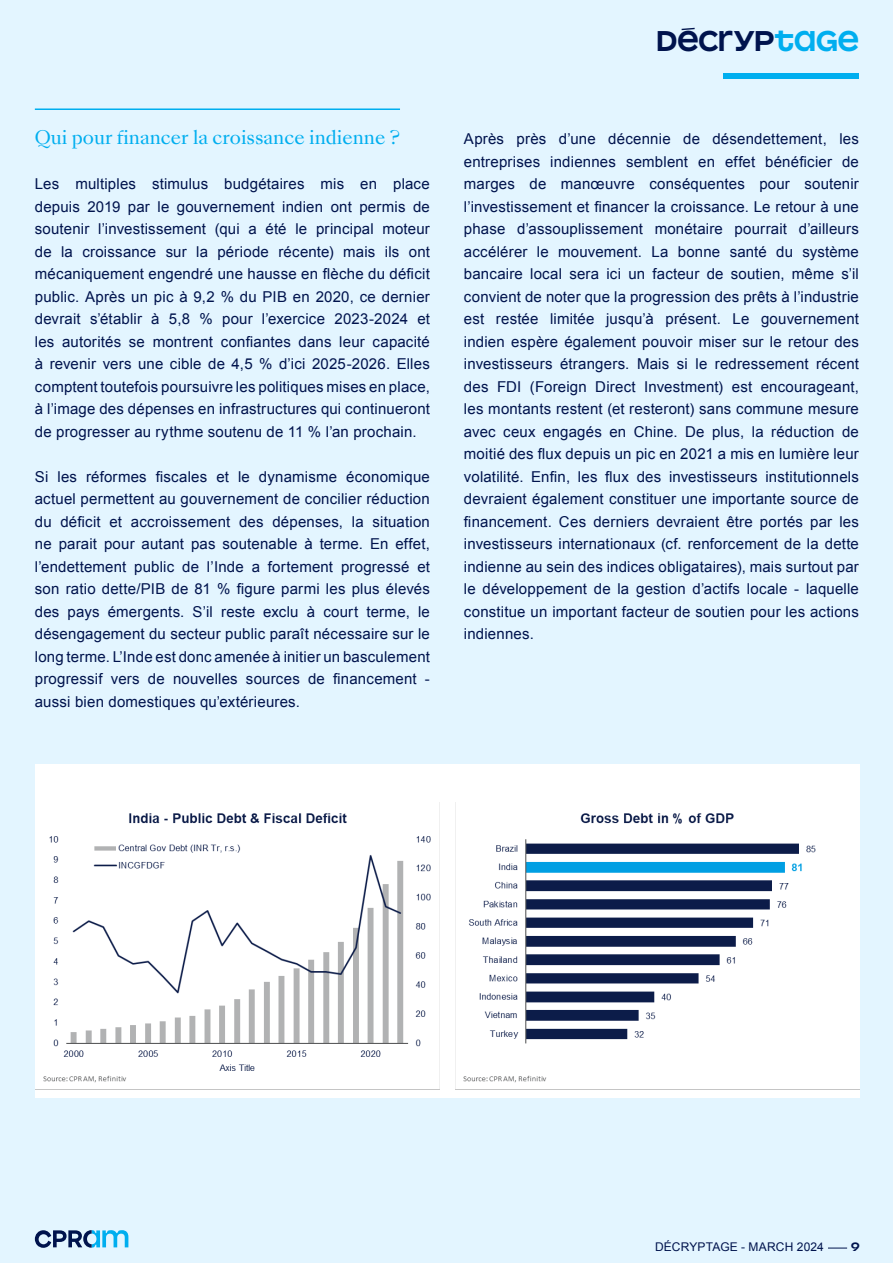
<style>
.page{position:relative;width:893px;height:1263px;background:#e3f5ff}
.page>*{position:absolute;margin:0;border:0;box-sizing:border-box;transform-origin:0 0}
.t1{font:700 28.5px "Maax Unicase";color:#00134d}
.t2{font:18px "Sang Bleu Kingdom";color:#00aeef}
.Body_copy{font:15px/22.5px "Arial";letter-spacing:.015em;color:#00134d;text-align:justify}
.t3{font:12px "Arial";letter-spacing:.015em;color:#00134d}
.t4{font:700 12px "Maax Unicase";color:#00134d}
.s1{color:#00aeef}
</style>
<div class="page">
<svg style="left:828px;top:1248px;width:19px;height:1px"></svg>
<svg style="left:35px;top:1230px;width:93px;height:18px"></svg>
<div style="left:724px;top:74px;width:135px;height:5px;background:#00aeef"></div>
<hr style="left:35px;top:108px;width:365px;height:2px;background:#00aeef">
<div style="left:36px;top:764px;width:824px;height:334px;background:#fff"></div>
<img style="left:36px;top:802px;width:824px;height:288px">
<p class="t2" style="left:35px;top:125px;width:367px">Qui pour financer la croissance indienne ?</p>
<p class="Body_copy" style="left:35px;top:173px;width:397px">Les multiples stimulus budgétaires mis en place depuis 2019 par le gouvernement indien ont permis de soutenir l’investissement (qui a été le principal moteur de la croissance sur la période récente) mais ils ont mécaniquement engendré une hausse en flèche du déficit public. Après un pic à 9,2 % du PIB en 2020, ce dernier devrait s’établir à 5,8 % pour l’exercice 2023-2024 et les autorités se montrent confiantes dans leur capacité à revenir vers une cible de 4,5 % d’ici 2025-2026. Elles comptent toutefois poursuivre les politiques mises en place, à l’image des dépenses en infrastructures qui continueront de progresser au rythme soutenu de 11 % l’an prochain.</p>
<p class="Body_copy" style="left:35px;top:465px;width:397px">Si les réformes fiscales et le dynamisme économique actuel permettent au gouvernement de concilier réduction du déficit et accroissement des dépenses, la situation ne parait pour autant pas soutenable à terme. En effet, l’endettement public de l’Inde a fortement progressé et son ratio dette/PIB de 81 % figure parmi les plus élevés des pays émergents. S’il reste exclu à court terme, le désengagement du secteur public paraît nécessaire sur le long terme. L’Inde est donc amenée à initier un basculement progressif vers de nouvelles sources de financement - aussi bien domestiques qu’extérieures.</p>
<h1 class="t1" style="left:657px;top:21px;width:204px">DÉCRYP<span class="s1">TAGE</span></h1>
<p class="Body_copy" style="left:464px;top:128px;width:397px">Après près d’une décennie de désendettement, les entreprises indiennes semblent en effet bénéficier de marges de manœuvre conséquentes pour soutenir l’investissement et financer la croissance. Le retour à une phase d’assouplissement monétaire pourrait d’ailleurs accélérer le mouvement. La bonne santé du système bancaire local sera ici un facteur de soutien, même s’il convient de noter que la progression des prêts à l’industrie est restée limitée jusqu’à présent. Le gouvernement indien espère également pouvoir miser sur le retour des investisseurs étrangers. Mais si le redressement récent des FDI (Foreign Direct Investment) est encourageant, les montants restent (et resteront) sans commune mesure avec ceux engagés en Chine. De plus, la réduction de moitié des flux depuis un pic en 2021 a mis en lumière leur volatilité. Enfin, les flux des investisseurs institutionnels devraient également constituer une importante source de financement. Ces derniers devraient être portés par les investisseurs internationaux (cf. renforcement de la dette indienne au sein des indices obligataires), mais surtout par le développement de la gestion d’actifs locale - laquelle constitue un important facteur de soutien pour les actions indiennes.</p>
<p class="t3" style="left:655px;top:1239px;width:170px">DÉCRYPTAGE - MARCH 2024</p>
<p class="t4" style="left:851px;top:1239px;width:10px">9</p>
</div>
